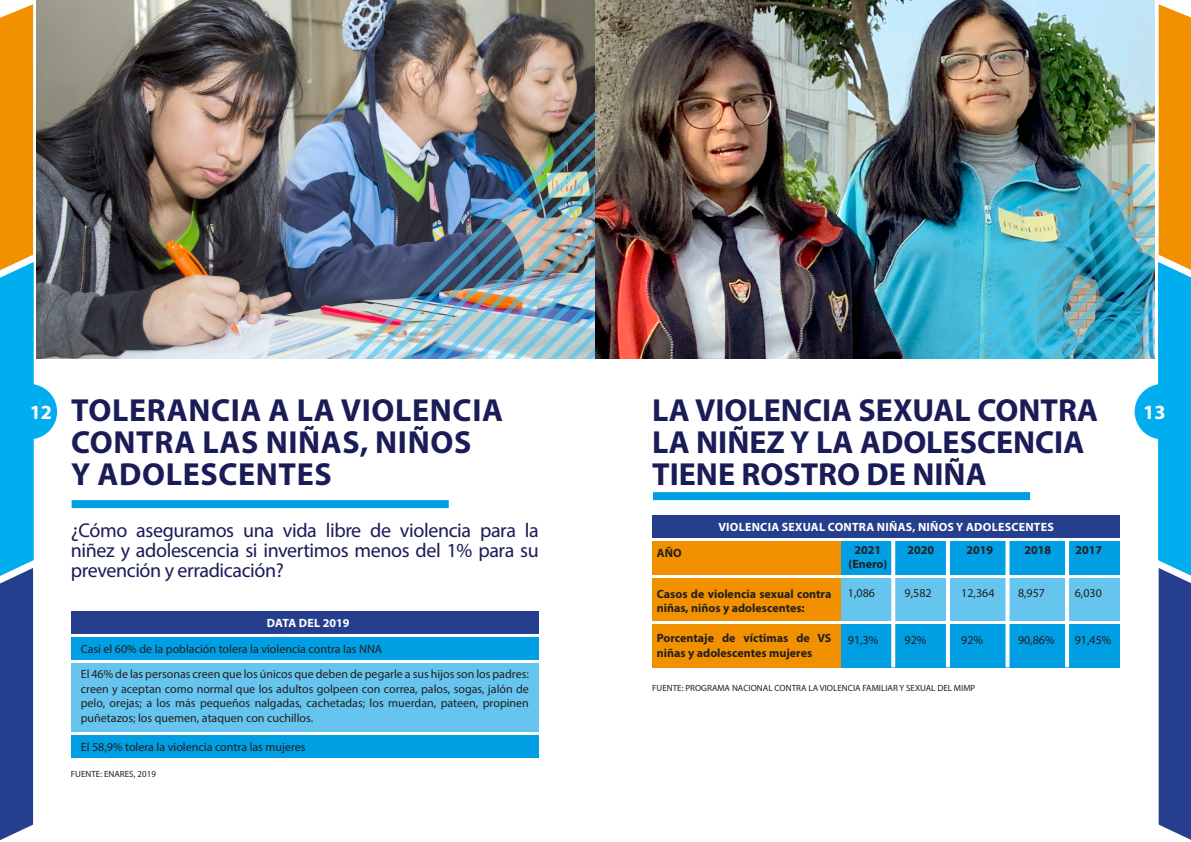
<style>
.page{position:relative;width:1191px;height:842px;background:#fff}
.page>*{position:absolute;margin:0;border:0;box-sizing:border-box;transform-origin:0 0}
.t1{font:700 32px/32px "Myriad Pro";color:#1a1c57}
.t2{font:700 32px "Myriad Pro";letter-spacing:.02em;color:#1a1c57}
.t3{font:700 20.2px "Myriad Pro";color:#fff}
.t4{font:20px/20px "Myriad Pro";letter-spacing:-.02em;color:#1a1c57;text-align:justify}
.t5{font:12px/14.4px "Myriad Pro";color:#231f20;text-align:justify}
.t6{font:700 12px/14.4px "Myriad Pro";color:#231f20}
.t7{font:700 12px "Myriad Pro";letter-spacing:.02em;color:#fff}
.t8{font:700 12px "Myriad Pro";color:#fff}
.t9{font:9px "Myriad Pro";color:#231f20}
.s1{font-size:20.2px;color:#fff}
</style>
<div class="page">
<svg style="left:0;top:4px;width:58px;height:837px"></svg>
<img style="left:36px;top:0;width:559px;height:359px">
<div style="left:71px;top:611px;width:468px;height:23px;background:#253f8e"></div>
<div style="left:71px;top:637px;width:468px;height:23px;background:#009ee3"></div>
<div style="left:72px;top:663px;width:467px;height:69px;background:#66c5ee"></div>
<div style="left:72px;top:735px;width:467px;height:23px;background:#009ee3"></div>
<div style="left:72px;top:500px;width:377px;height:8px;background:#009ee3"></div>
<img style="left:314px;top:80px;width:281px;height:279px">
<img style="left:595px;top:0;width:357px;height:359px">
<div style="left:652px;top:515px;width:468px;height:23px;background:#253f8e"></div>
<div style="left:653px;top:492px;width:377px;height:8px;background:#009ee3"></div>
<div style="left:652px;top:541px;width:189px;height:33px;background:#f29100"></div>
<div style="left:841px;top:541px;width:278px;height:33px;background:#009ee3"></div>
<div style="left:652px;top:578px;width:189px;height:42px;background:#f29100"></div>
<div style="left:841px;top:578px;width:279px;height:42px;background:#66c5ee"></div>
<div style="left:652px;top:624px;width:189px;height:43px;background:#f29100"></div>
<div style="left:841px;top:624px;width:279px;height:43px;background:#009ee3"></div>
<svg style="left:891px;top:541px;width:4px;height:126px"></svg>
<hr style="left:946px;top:541px;width:4px;height:126px;background:#fff">
<svg style="left:952px;top:0;width:239px;height:840px"></svg>
<img style="left:901px;top:164px;width:253px;height:195px">
<p class="t2" style="left:30px;top:389px;width:475px"><span class="s1">12</span> TOLERANCIA A LA VIOLENCIA</p>
<h2 class="t3" style="left:1143px;top:399px;width:24px">13</h2>
<p class="t2" style="left:71px;top:421px;width:401px">CONTRA LAS NIÑAS, NIÑOS</p>
<p class="t2" style="left:71px;top:453px;width:262px">Y ADOLESCENTES</p>
<p class="t4" style="left:71px;top:520px;width:469px">¿Cómo aseguramos una vida libre de violencia para la niñez y adolescencia si invertimos menos del 1% para su prevención y erradicación?</p>
<p class="t1" style="left:652px;top:393px;width:447px">LA VIOLENCIA SEXUAL CONTRA<br>LA NIÑEZ Y LA ADOLESCENCIA<br>TIENE ROSTRO DE NIÑA</p>
<p class="t7" style="left:718px;top:519px;width:337px">VIOLENCIA SEXUAL CONTRA NIÑAS, NIÑOS Y ADOLESCENTES</p>
<p class="t6" style="left:657px;top:545px;width:26px">AÑO</p>
<p class="t6" style="left:854px;top:543px;width:28px">2021</p>
<p class="t6" style="left:907px;top:543px;width:28px">2020</p>
<p class="t6" style="left:966px;top:543px;width:28px">2019</p>
<p class="t6" style="left:1024px;top:543px;width:28px">2018</p>
<p class="t6" style="left:1075px;top:543px;width:28px">2017</p>
<p class="t6" style="left:848px;top:557px;width:40px">(Enero)</p>
<p class="t5" style="left:848px;top:585px;width:29px">1,086</p>
<p class="t5" style="left:904px;top:585px;width:29px">9,582</p>
<p class="t5" style="left:961px;top:585px;width:35px">12,364</p>
<p class="t5" style="left:1018px;top:585px;width:29px">8,957</p>
<p class="t5" style="left:1074px;top:585px;width:29px">6,030</p>
<p class="t5" style="left:848px;top:632px;width:32px">91,3%</p>
<p class="t5" style="left:904px;top:632px;width:23px">92%</p>
<p class="t5" style="left:961px;top:632px;width:23px">92%</p>
<p class="t5" style="left:1018px;top:632px;width:38px">90,86%</p>
<p class="t5" style="left:1074px;top:632px;width:38px">91,45%</p>
<p class="t6" style="left:657px;top:586px;width:176px">Casos de violencia sexual contra niñas, niños y adolescentes:</p>
<p class="t6" style="left:657px;top:631px;width:176px">Porcentaje de víctimas de VS niñas y adolescentes mujeres</p>
<p class="t8" style="left:267px;top:615px;width:84px">DATA DEL 2019</p>
<p class="t5" style="left:81px;top:641px;width:303px">Casi el 60% de la población tolera la violencia contra las NNA</p>
<p class="t5" style="left:81px;top:667px;width:449px">El 46% de las personas creen que los únicos que deben de pegarle a sus hijos son los padres: creen y aceptan como normal que los adultos golpeen con correa, palos, sogas, jalón de pelo, orejas; a los más pequeños nalgadas, cachetadas; los muerdan, pateen, propinen puñetazos; los quemen, ataquen con cuchillos.</p>
<p class="t5" style="left:81px;top:740px;width:226px">El 58,9% tolera la violencia contra las mujeres</p>
<p class="t9" style="left:652px;top:682px;width:325px">FUENTE: PROGRAMA NACIONAL CONTRA LA VIOLENCIA FAMILIAR Y SEXUAL DEL MIMP</p>
<p class="t9" style="left:71px;top:769px;width:87px">FUENTE: ENARES, 2019</p>
</div>
